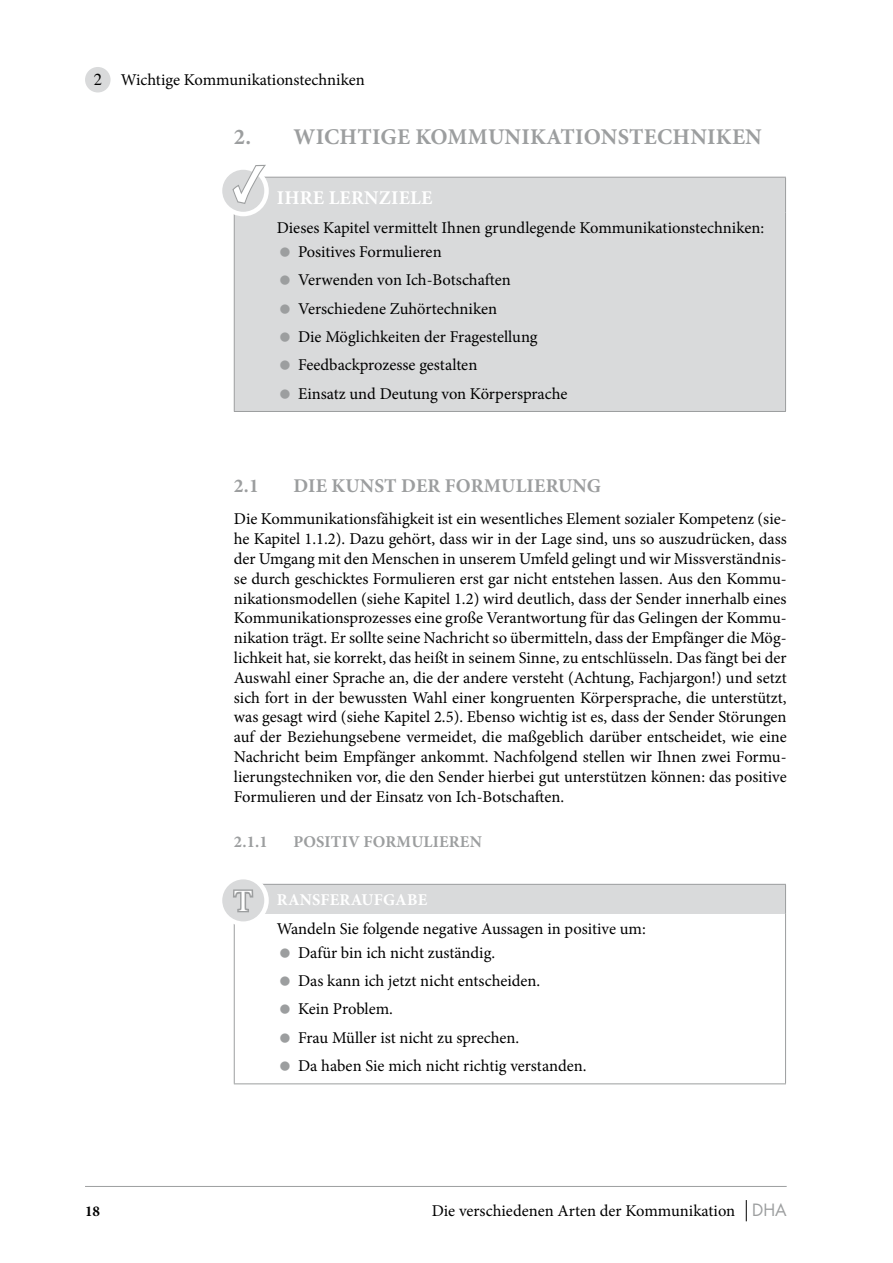
<style>
.page{position:relative;width:893px;height:1263px;background:#fff}
.page>*{position:absolute;margin:0;border:0;box-sizing:border-box;transform-origin:0 0}
.t1{font:30px "Times";color:#fff}
.t2{font:700 22.5px "Minion Pro";letter-spacing:.01em;color:#9c9e9f}
.t3{font:700 19.5px "Minion Pro";letter-spacing:.01em;color:#9c9e9f}
.t4{font:700 19.5px "Minion Pro";letter-spacing:.01em;color:#fff}
.Fliesstext{font:16.5px/19.8px "Minion Pro";color:#000}
.Kapitelnr{font:16.5px "Minion Pro";color:#000}
.t5{font:700 16.5px "Minion Pro";letter-spacing:.01em;color:#9c9e9f}
.t6{font:700 15px "Minion Pro";color:#000}
.s1{font-family:"Times"}
.s2{font-weight:700;color:#fff}
.s3{font-family:"Futura Std";color:#9c9e9f}
</style>
<div class="page">
<hr style="left:85px;top:1186px;width:702px;height:1px;background:#9c9e9f">
<div style="left:85px;top:67px;width:26px;height:25px;background:#d9dadb;border-radius:50%"></div>
<svg style="left:746px;top:1200px;width:1px;height:21px"></svg>
<div style="left:235px;top:178px;width:550px;height:233px;background:#d9dadb"></div>
<hr style="left:785px;top:178px;width:1px;height:35px;background:#9c9e9f">
<hr style="left:234px;top:213px;width:1px;height:198px;background:#9c9e9f">
<hr style="left:785px;top:213px;width:1px;height:198px;background:#9c9e9f">
<hr style="left:234px;top:411px;width:552px;height:1px;background:#9c9e9f">
<hr style="left:234px;top:177px;width:552px;height:1px;background:#9c9e9f">
<svg style="left:220px;top:168px;width:47px;height:46px"></svg>
<div style="left:218px;top:165px;width:51px;height:51px;border:4px solid #fff;border-radius:50%"></div>
<svg style="left:231px;top:164px;width:35px;height:41px"></svg>
<div style="left:234px;top:884px;width:551px;height:29px;background:#d9dadb"></div>
<svg style="left:785px;top:885px;width:1px;height:28px"></svg>
<hr style="left:234px;top:913px;width:1px;height:170px;background:#9c9e9f">
<hr style="left:785px;top:913px;width:1px;height:170px;background:#9c9e9f">
<hr style="left:234px;top:1083px;width:552px;height:1px;background:#9c9e9f">
<hr style="left:234px;top:884px;width:552px;height:1px;background:#9c9e9f">
<svg style="left:220px;top:877px;width:47px;height:47px"></svg>
<div style="left:218px;top:875px;width:51px;height:51px;border:4px solid #fff;border-radius:50%"></div>
<svg style="left:231px;top:885px;width:24px;height:29px"></svg>
<p class="Kapitelnr" style="left:94px;top:69px;width:273px"><span class="s1">2</span> Wichtige Kommunikationstechniken</p>
<p class="t2" style="left:234px;top:121px;width:529px">2. WICHTIGE KOMMUNIKATIONSTECHNIKEN</p>
<p class="t4" style="left:277px;top:184px;width:157px">IHRE LERNZIELE</p>
<p class="Fliesstext" style="left:298px;top:216px;width:468px;line-height:24px;text-indent:-21px">Dieses Kapitel vermittelt Ihnen grundlegende Kommunikationstechniken:<br>Positives Formulieren</p>
<p class="Fliesstext" style="left:298px;top:266px;width:271px;line-height:28.3px">Verwenden von Ich-Botschaften Verschiedene Zuhörtechniken<br>Die Möglichkeiten der Fragestellung Feedbackprozesse gestalten<br>Einsatz und Deutung von Körpersprache</p>
<p class="t3" style="left:234px;top:472px;width:26px">2.1</p>
<p class="t3" style="left:293px;top:472px;width:309px">DIE KUNST DER FORMULIERUNG</p>
<p class="Fliesstext" style="left:234px;top:509px;width:554px;text-align:justify">Die Kommunikationsfähigkeit ist ein wesentliches Element sozialer Kompetenz (sie&shy;he Kapitel 1.1.2). Dazu gehört, dass wir in der Lage sind, uns so auszudrücken, dass der Umgang mit den Menschen in unserem Umfeld gelingt und wir Missverständnis&shy;se durch geschicktes Formulieren erst gar nicht entstehen lassen. Aus den Kommu&shy;nikationsmodellen (siehe Kapitel 1.2) wird deutlich, dass der Sender innerhalb eines Kommunikationsprozesses eine große Verantwortung für das Gelingen der Kommu&shy;nikation trägt. Er sollte seine Nachricht so übermitteln, dass der Empfänger die Mög&shy;lichkeit hat, sie korrekt, das heißt in seinem Sinne, zu entschlüsseln. Das fängt bei der Auswahl einer Sprache an, die der andere versteht (Achtung, Fachjargon!) und setzt sich fort in der bewussten Wahl einer kongruenten Körpersprache, die unterstützt, was gesagt wird (siehe Kapitel 2.5). Ebenso wichtig ist es, dass der Sender Störungen auf der Beziehungsebene vermeidet, die maßgeblich darüber entscheidet, wie eine Nachricht beim Empfänger ankommt. Nachfolgend stellen wir Ihnen zwei Formu&shy;lierungstechniken vor, die den Sender hierbei gut unterstützen können: das positive Formulieren und der Einsatz von Ich-Botschaften.</p>
<p class="t5" style="left:234px;top:830px;width:35px">2.1.1</p>
<p class="t5" style="left:293px;top:830px;width:190px">POSITIV FORMULIEREN</p>
<p class="t6" style="left:85px;top:1200px;width:16px">18</p>
<p class="t1" style="left:234px;top:873px;width:20px">T</p>
<p class="Fliesstext" style="left:277px;top:885px;width:371px;line-height:29px"><span class="s2">RANSFERAUFGABE<br></span>Wandeln Sie folgende negative Aussagen in positive um:</p>
<p class="Fliesstext" style="left:298px;top:938px;width:290px;line-height:28.3px">Dafür bin ich nicht zuständig.<br>Das kann ich jetzt nicht entscheiden.<br>Kein Problem.<br>Frau Müller ist nicht zu sprechen.<br>Da haben Sie mich nicht richtig verstanden.</p>
<p class="Fliesstext" style="left:432px;top:1201px;width:356px">Die verschiedenen Arten der Kommunikation <span class="s3">DHA</span></p>
</div>
